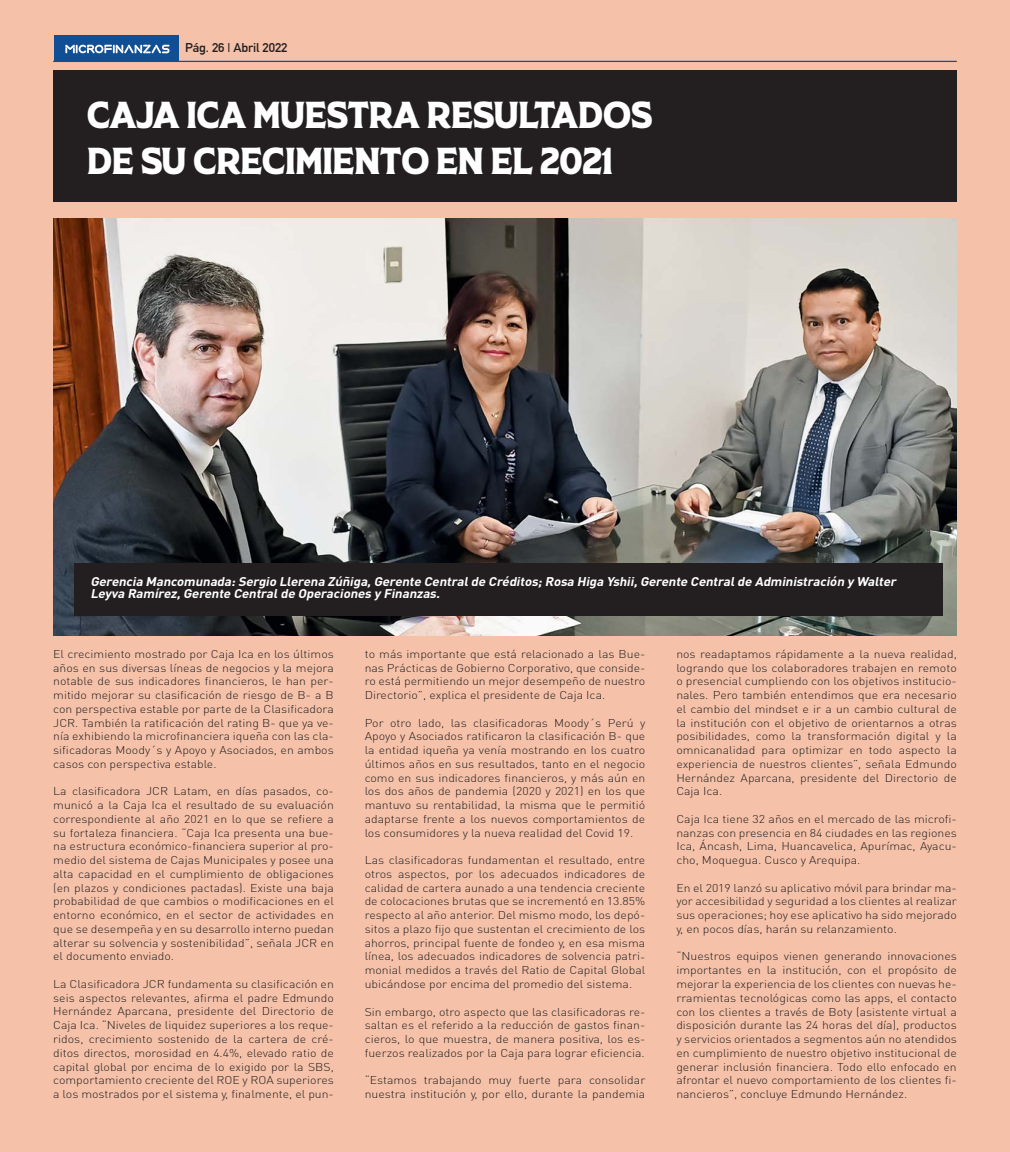
<style>
.page{position:relative;width:1010px;height:1152px;background:#f5c2a9}
.page>*{position:absolute;margin:0;border:0;box-sizing:border-box;transform-origin:0 0}
.t1{font:37.5px/46.2px "FF Monteral Two";letter-spacing:-.03em;color:#fff;scale:.92 1}
.t2{font:italic 700 12.5px/12.5px "DIN Pro";letter-spacing:-.03em;color:#fff;scale:1.06 1}
.t3{font:700 12.5px "DIN Alternate";letter-spacing:-.01em;color:#231f20;scale:1.06 1}
.t4{font:300 11.25px/13.8px "DIN Pro";color:#231f20;text-align:justify;scale:1.09 1}
</style>
<div class="page">
<hr style="left:53px;top:61px;width:904px;height:1px;background:#104f94">
<div style="left:55px;top:35px;width:124px;height:26px;background:#104f94"></div>
<svg style="left:65px;top:45px;width:104px;height:8px"></svg>
<img style="left:53px;top:218px;width:904px;height:418px">
<div style="left:53px;top:71px;width:904px;height:131px;background:#231f20"></div>
<div style="left:74px;top:563px;width:869px;height:52px;background:#231f20"></div>
<p class="t3" style="left:185px;top:40px;width:98px">Pág. 26 | Abril 2022</p>
<h1 class="t1" style="left:87px;top:92px;width:617px">CAJA ICA MUESTRA RESULTADOS<br>DE SU CRECIMIENTO EN EL 2021</h1>
<p class="t2" style="left:90px;top:576px;width:764px">Gerencia Mancomunada:Sergio Llerena Zúñiga,Gerente Central de Créditos;Rosa Higa Yshii,Gerente Central de Administración y Walter<br>Leyva Ramírez,Gerente Central de Operaciones y Finanzas.</p>
<p class="t4" style="left:53px;top:648px;width:259px">El crecimiento mostrado por Caja Ica en los últimos años en sus diversas líneas de negocios y la mejora notable de sus indicadores financieros, le han per&shy;mitido mejorar su clasificación de riesgo de B- a B con perspectiva estable por parte de la Clasificadora JCR. También la ratificación del rating B- que ya ve&shy;nía exhibiendo la microfinanciera iqueña con las cla&shy;sificadoras Moody´s y Apoyo y Asociados, en ambos casos con perspectiva estable.</p>
<p class="t4" style="left:53px;top:786px;width:259px">La clasificadora JCR Latam, en días pasados, co&shy;municó a la Caja Ica el resultado de su evaluación correspondiente al año 2021 en lo que se refiere a su fortaleza financiera. “Caja Ica presenta una bue&shy;na estructura económico-financiera superior al pro&shy;medio del sistema de Cajas Municipales y posee una alta capacidad en el cumplimiento de obligaciones (en plazos y condiciones pactadas). Existe una baja probabilidad de que cambios o modificaciones en el entorno económico, en el sector de actividades en que se desempeña y en su desarrollo interno puedan alterar su solvencia y sostenibilidad”, señala JCR en el documento enviado.</p>
<p class="t4" style="left:53px;top:978px;width:259px">La Clasificadora JCR fundamenta su clasificación en seis aspectos relevantes, afirma el padre Edmundo Hernández Aparcana, presidente del Directorio de Caja Ica. “Niveles de liquidez superiores a los reque&shy;ridos, crecimiento sostenido de la cartera de cré&shy;ditos directos, morosidad en 4.4%, elevado ratio de capital global por encima de lo exigido por la SBS, comportamiento creciente del ROE y ROA superiores a los mostrados por el sistema y, finalmente, el pun-</p>
<p class="t4" style="left:365px;top:648px;width:259px">to más importante que está relacionado a las Bue&shy;nas Prácticas de Gobierno Corporativo, que conside&shy;ro está permitiendo un mejor desempeño de nuestro Directorio”, explica el presidente de Caja Ica.</p>
<p class="t4" style="left:365px;top:717px;width:259px">Por otro lado, las clasificadoras Moody´s Perú y Apoyo y Asociados ratificaron la clasificación B- que la entidad iqueña ya venía mostrando en los cuatro últimos años en sus resultados, tanto en el negocio como en sus indicadores financieros, y más aún en los dos años de pandemia (2020 y 2021) en los que mantuvo su rentabilidad, la misma que le permitió adaptarse frente a los nuevos comportamientos de los consumidores y la nueva realidad del Covid 19.</p>
<p class="t4" style="left:365px;top:854px;width:259px">Las clasificadoras fundamentan el resultado, entre otros aspectos, por los adecuados indicadores de calidad de cartera aunado a una tendencia creciente de colocaciones brutas que se incrementó en 13.85% respecto al año anterior. Del mismo modo, los depó&shy;sitos a plazo fijo que sustentan el crecimiento de los ahorros, principal fuente de fondeo y, en esa misma línea, los adecuados indicadores de solvencia patri&shy;monial medidos a través del Ratio de Capital Global ubicándose por encima del promedio del sistema.</p>
<p class="t4" style="left:365px;top:1006px;width:259px">Sin embargo, otro aspecto que las clasificadoras re&shy;saltan es el referido a la reducción de gastos finan&shy;cieros, lo que muestra, de manera positiva, los es&shy;fuerzos realizados por la Caja para lograr eficiencia.</p>
<p class="t4" style="left:365px;top:1074px;width:259px">“Estamos trabajando muy fuerte para consolidar nuestra institución y, por ello, durante la pandemia</p>
<p class="t4" style="left:676px;top:648px;width:259px">nos readaptamos rápidamente a la nueva realidad, logrando que los colaboradores trabajen en remoto o presencial cumpliendo con los objetivos institucio&shy;nales. Pero también entendimos que era necesario el cambio del mindset e ir a un cambio cultural de la institución con el objetivo de orientarnos a otras posibilidades, como la transformación digital y la omnicanalidad para optimizar en todo aspecto la experiencia de nuestros clientes”, señala Edmundo Hernández Aparcana, presidente del Directorio de Caja Ica.</p>
<p class="t4" style="left:676px;top:813px;width:259px">Caja Ica tiene 32 años en el mercado de las microfi&shy;nanzas con presencia en 84 ciudades en las regiones Ica, Áncash, Lima, Huancavelica, Apurímac, Ayacu&shy;cho, Moquegua. Cusco y Arequipa.</p>
<p class="t4" style="left:676px;top:882px;width:259px">En el 2019 lanzó su aplicativo móvil para brindar ma&shy;yor accesibilidad y seguridad a los clientes al realizar sus operaciones; hoy ese aplicativo ha sido mejorado y, en pocos días, harán su relanzamiento.</p>
<p class="t4" style="left:676px;top:951px;width:259px">“Nuestros equipos vienen generando innovaciones importantes en la institución, con el propósito de mejorar la experiencia de los clientes con nuevas he&shy;rramientas tecnológicas como las apps, el contacto con los clientes a través de Boty (asistente virtual a disposición durante las 24 horas del día), productos y servicios orientados a segmentos aún no atendidos en cumplimiento de nuestro objetivo institucional de generar inclusión financiera. Todo ello enfocado en afrontar el nuevo comportamiento de los clientes fi&shy;nancieros”, concluye Edmundo Hernández.</p>
</div>
